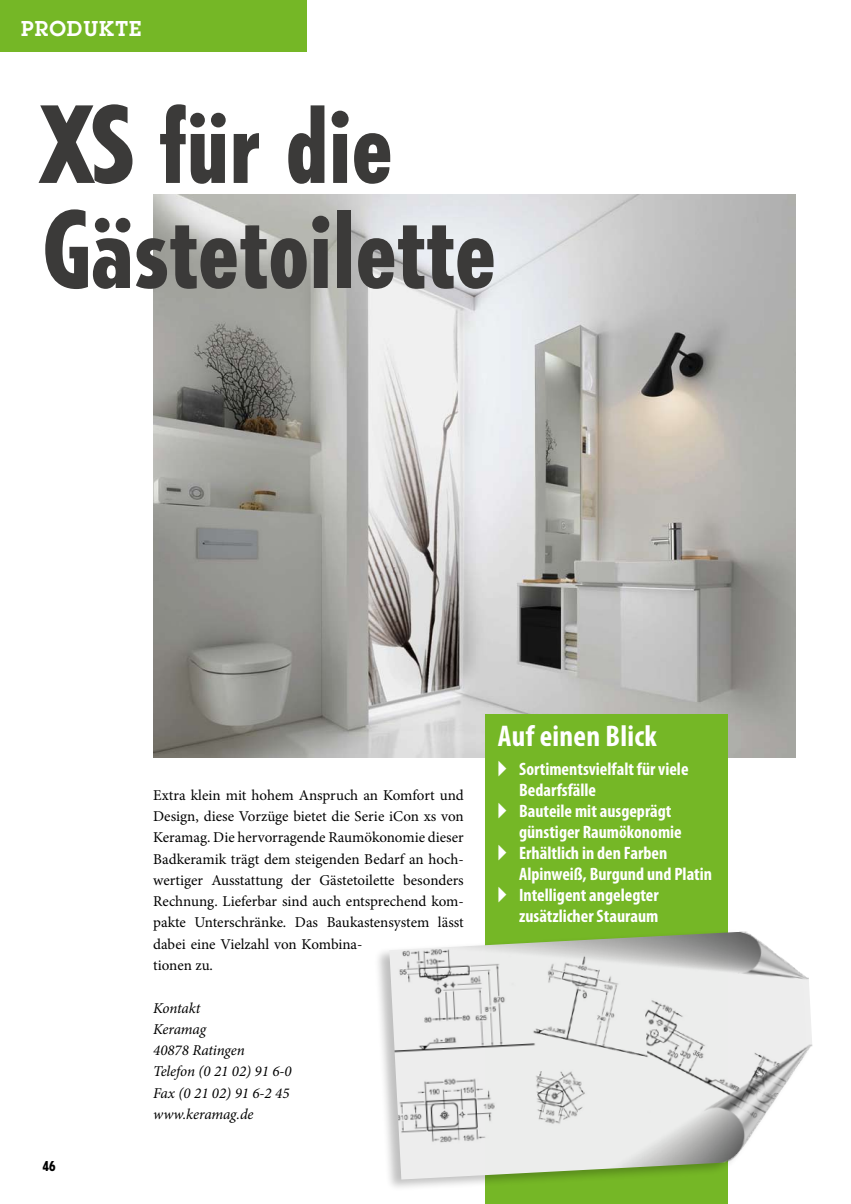
<style>
.page{position:relative;width:851px;height:1204px;background:#fff}
.page>*{position:absolute;margin:0;border:0;box-sizing:border-box;transform-origin:0 0}
.t1{font:800 condensed 105px/105px "Tempo Std";color:#3b3a39}
.t2{font:700 condensed 30px "Myriad Pro";letter-spacing:.01em;color:#fff}
.t3{font:600 21px "Lubalin Graph Std";letter-spacing:.05em;color:#fff}
.t4{font:700 condensed 18px "Myriad Pro";color:#fff}
.t5{font:15px/21.3px "Minion Pro";color:#000}
.t6{font:italic 15px/21.3px "Minion Pro";letter-spacing:-.005em;color:#000}
.t7{font:800 condensed 13.5px "Tempo Std";color:#000}
</style>
<div class="page">
<img style="left:153px;top:195px;width:642px;height:562px">
<div style="left:0;top:0;width:306px;height:51px;background:#75b726"></div>
<div style="left:485px;top:714px;width:242px;height:489px;background:#75b726"></div>
<div style="left:373px;top:928px;width:438px;height:263px;background:#000;opacity:.25"></div>
<img style="left:389px;top:928px;width:424px;height:251px">
<h3 class="t3" style="left:21px;top:15px;width:121px">PRODUKTE</h3>
<h1 class="t1" style="left:43px;top:91px;width:455px">XS für die<br>Gästetoilette</h1>
<p class="t7" style="left:43px;top:1157px;width:14px">46</p>
<p class="t5" style="left:153px;top:784px;width:312px">Extra klein mit hohem Anspruch an Komfort und Design, diese Vorzüge bietet die Serie iCon xs von Keramag. Die hervorragende Raumökonomie dieser Badkeramik trägt dem steigenden Bedarf an hoch&shy;wertiger Ausstattung der Gästetoilette besonders Rechnung. Lieferbar sind auch entsprechend kom&shy;pakte Unterschränke. Das Baukastensystem lässt dabei eine Vielzahl von Kombina-<br>tionen zu.</p>
<p class="t6" style="left:153px;top:996px;width:140px">Kontakt<br>Keramag<br>40878 Ratingen<br>Telefon (0 21 02) 91 6-0<br>Fax (0 21 02) 91 6-2 45 www.keramag.de</p>
<h2 class="t2" style="left:497px;top:717px;width:160px">Auf einen Blick</h2>
<p class="t4" style="left:497px;top:758px;width:192px">▸ Sortimentsvielfalt für viele</p>
<p class="t4" style="left:519px;top:779px;width:78px">Bedarfsfälle</p>
<p class="t4" style="left:497px;top:800px;width:175px">▸ Bauteile mit ausgeprägt</p>
<p class="t4" style="left:519px;top:821px;width:164px">günstiger Raumökonomie</p>
<p class="t4" style="left:497px;top:842px;width:171px">▸ Erhältlich in den Farben</p>
<p class="t4" style="left:519px;top:863px;width:194px">Alpinweiß, Burgund und Platin</p>
<p class="t4" style="left:497px;top:884px;width:162px">▸ Intelligent angelegter</p>
<p class="t4" style="left:519px;top:905px;width:141px">zusätzlicher Stauraum</p>
</div>
